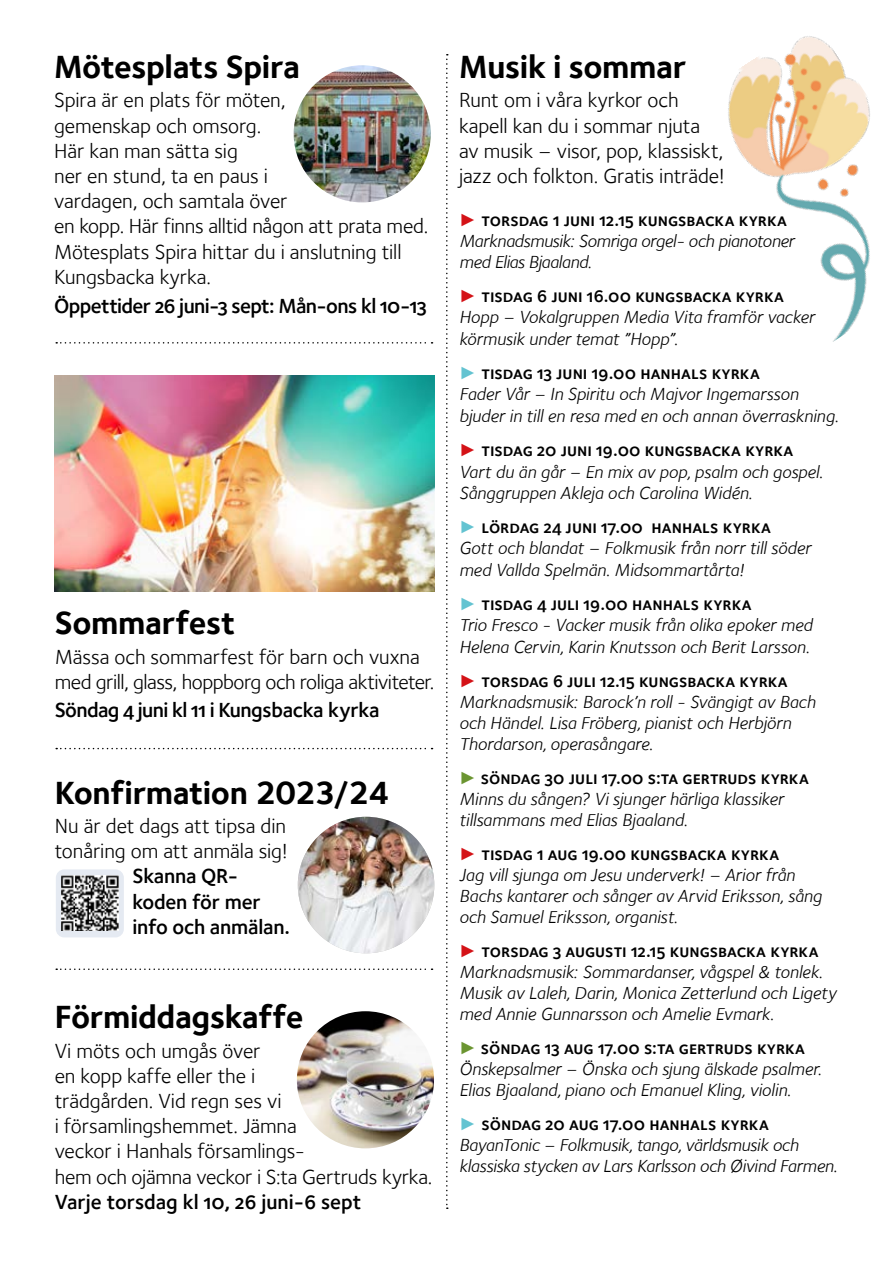
<style>
.page{position:relative;width:893px;height:1263px;background:#fff}
.page>*{position:absolute;margin:0;border:0;box-sizing:border-box;transform-origin:0 0}
.t1{font:700 33px "Foundry Sterling";letter-spacing:-.01em;color:#000}
.t2{font:21px/25.2px "Foundry Sterling";letter-spacing:-.005em;color:#000}
.t3{font:21px/25.2px "Foundry Sterling Demi OSF";letter-spacing:-.015em;color:#000}
.t4{font:18px/21px "Foundry Sterling Book Italic OSF";letter-spacing:-.005em;color:#000}
.t5{font:18px "Foundry Sterling Demi Expert";color:#000}
.s1{font-family:"Arial";font-size:17.7px;color:#d41217}
.s2{font-family:"Arial";font-size:17.7px;color:#63c3d1}
.s3{font-family:"Arial";font-size:17.7px;color:#6b9531}
</style>
<div class="page">
<svg style="left:446px;top:54px;width:2px;height:1155px"></svg>
<img style="left:297px;top:1011px;width:137px;height:137px;border-radius:69px">
<img style="left:294px;top:65px;width:137px;height:137px;border-radius:69px">
<svg style="left:56px;top:342px;width:377px;height:2px"></svg>
<svg style="left:56px;top:968px;width:377px;height:2px"></svg>
<img style="left:55px;top:375px;width:379px;height:216px">
<img style="left:728px;top:36px;width:142px;height:306px">
<img style="left:298px;top:817px;width:136px;height:136px;border-radius:68px">
<div style="left:56px;top:869px;width:68px;height:68px;background:#e5eaf2;border-radius:8px"></div>
<img style="left:62px;top:875px;width:56px;height:56px">
<svg style="left:56px;top:748px;width:377px;height:1px"></svg>
<h1 class="t1" style="left:54px;top:47px;width:247px">Mötesplats Spira</h1>
<p class="t2" style="left:54px;top:88px;width:376px">Spira är en plats för möten,<br>gemenskap och omsorg.<br>Här kan man sätta sig<br>ner en stund, ta en paus i<br>vardagen, och samtala över<br>en kopp. Här finns alltid någon att prata med.<br>Mötesplats Spira hittar du i anslutning till<br>Kungsbacka kyrka.</p>
<p class="t3" style="left:54px;top:293px;width:374px">Öppettider 26 juni-3 sept: Mån-ons kl 10-13</p>
<h1 class="t1" style="left:55px;top:603px;width:182px">Sommarfest</h1>
<p class="t2" style="left:55px;top:644px;width:381px">Mässa och sommarfest för barn och vuxna med grill, glass, hoppborg och roliga aktiviteter.</p>
<p class="t3" style="left:55px;top:697px;width:326px">Söndag 4 juni kl 11 i Kungsbacka kyrka</p>
<h1 class="t1" style="left:55px;top:773px;width:336px">Konfirmation 2023/24</h1>
<p class="t2" style="left:55px;top:813px;width:235px">Nu är det dags att tipsa din tonåring om att anmäla sig!</p>
<p class="t3" style="left:132px;top:863px;width:159px">Skanna QR&shy;koden för mer info och anmälan.</p>
<h1 class="t1" style="left:55px;top:997px;width:250px">Förmiddagskaffe</h1>
<p class="t2" style="left:55px;top:1038px;width:379px">Vi möts och umgås över<br>en kopp kaffe eller the i<br>trädgården. Vid regn ses vi<br>i församlingshemmet. Jämna<br>veckor i Hanhals församlings-<br>hem och ojämna veckor i S:ta Gertruds kyrka.</p>
<p class="t3" style="left:55px;top:1189px;width:308px">Varje torsdag kl 10, 26 juni-6 sept</p>
<h1 class="t1" style="left:459px;top:47px;width:229px">Musik i sommar</h1>
<p class="t2" style="left:459px;top:88px;width:267px">Runt om i våra kyrkor och kapell kan du i sommar njuta av musik – visor, pop, klassiskt, jazz och folkton. Gratis inträde!</p>
<p class="t5" style="left:459px;top:209px;width:329px"><span class="s1">►</span> torsdag 1 juni 12.15 kungsbacka kyrka</p>
<p class="t4" style="left:459px;top:230px;width:337px">Marknadsmusik: Somriga orgel- och pianotoner med Elias Bjaaland.</p>
<p class="t5" style="left:459px;top:285px;width:326px"><span class="s1">►</span> tisdag 6 juni 16.00 kungsbacka kyrka</p>
<p class="t4" style="left:459px;top:306px;width:357px;line-height:21.6px">Hopp – Vokalgruppen Media Vita framför vacker körmusik under temat ”Hopp”.</p>
<p class="t5" style="left:459px;top:362px;width:302px"><span class="s2">►</span> tisdag 13 juni 19.00 hanhals kyrka</p>
<p class="t4" style="left:459px;top:383px;width:381px;line-height:21.6px">Fader Vår – In Spiritu och Majvor Ingemarsson bjuder in till en resa med en och annan överraskning.</p>
<p class="t5" style="left:459px;top:439px;width:336px"><span class="s1">►</span> tisdag 20 juni 19.00 kungsbacka kyrka</p>
<p class="t4" style="left:459px;top:460px;width:365px;line-height:21.6px">Vart du än går – En mix av pop, psalm och gospel.<br>Sånggruppen Akleja och Carolina Widén.</p>
<p class="t5" style="left:459px;top:516px;width:313px"><span class="s2">►</span> lördag 24 juni 17.00 hanhals kyrka</p>
<p class="t4" style="left:459px;top:537px;width:354px;line-height:21.6px">Gott och blandat – Folkmusik från norr till söder med Vallda Spelmän. Midsommartårta!</p>
<p class="t5" style="left:459px;top:593px;width:294px"><span class="s2">►</span> tisdag 4 juli 19.00 hanhals kyrka</p>
<p class="t4" style="left:459px;top:614px;width:355px;line-height:21.6px">Trio Fresco - Vacker musik från olika epoker med<br>Helena Cervin, Karin Knutsson och Berit Larsson.</p>
<p class="t5" style="left:459px;top:670px;width:330px"><span class="s1">►</span> torsdag 6 juli 12.15 kungsbacka kyrka</p>
<p class="t4" style="left:459px;top:691px;width:358px">Marknadsmusik: Barock’n roll - Svängigt av Bach och Händel. Lisa Fröberg, pianist och Herbjörn<br>Thordarson, operasångare.</p>
<p class="t5" style="left:459px;top:767px;width:351px"><span class="s3">►</span> söndag 30 juli 17.00 s:ta gertruds kyrka</p>
<p class="t4" style="left:459px;top:788px;width:326px">Minns du sången? Vi sjunger härliga klassiker tillsammans med Elias Bjaaland.</p>
<p class="t5" style="left:459px;top:843px;width:322px"><span class="s1">►</span> tisdag 1 aug 19.00 kungsbacka kyrka</p>
<p class="t4" style="left:459px;top:864px;width:364px">Jag vill sjunga om Jesu underverk! – Arior från<br>Bachs kantarer och sånger av Arvid Eriksson, sång och Samuel Eriksson, organist.</p>
<p class="t5" style="left:459px;top:940px;width:361px"><span class="s1">►</span> torsdag 3 augusti 12.15 kungsbacka kyrka</p>
<p class="t4" style="left:459px;top:961px;width:379px">Marknadsmusik: Sommardanser, vågspel &amp; tonlek.<br>Musik av Laleh, Darin, Monica Zetterlund och Ligety med Annie Gunnarsson och Amelie Evmark.</p>
<p class="t5" style="left:459px;top:1037px;width:347px"><span class="s3">►</span> söndag 13 aug 17.00 s:ta gertruds kyrka</p>
<p class="t4" style="left:459px;top:1058px;width:364px">Önskepsalmer – Önska och sjung älskade psalmer.<br>Elias Bjaaland, piano och Emanuel Kling, violin.</p>
<p class="t5" style="left:459px;top:1112px;width:311px"><span class="s2">►</span> söndag 20 aug 17.00 hanhals kyrka</p>
<p class="t4" style="left:459px;top:1134px;width:380px">BayanTonic – Folkmusik, tango, världsmusik och klassiska stycken av Lars Karlsson och Øivind Farmen.</p>
</div>
